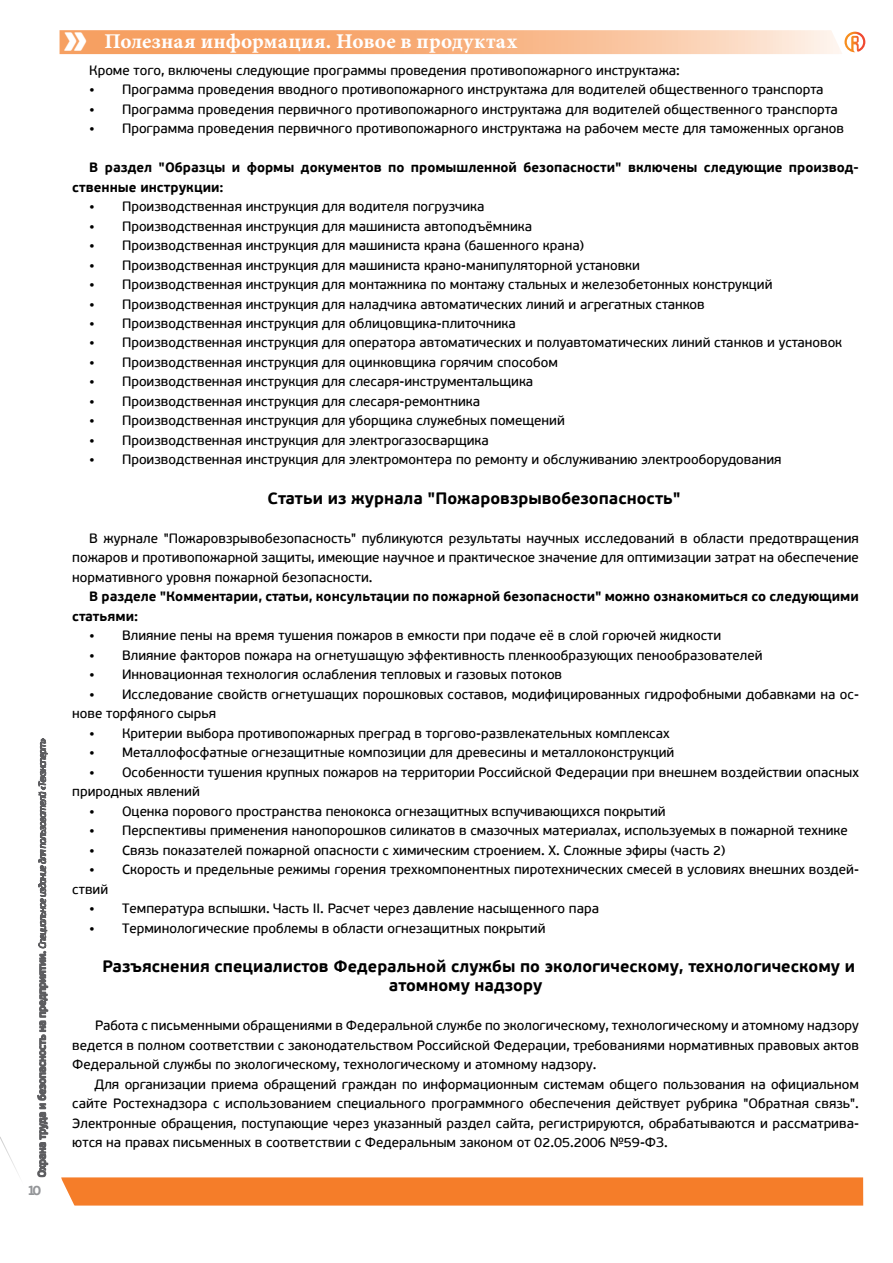
<style>
.page{position:relative;width:893px;height:1263px;background:#fff}
.page>*{position:absolute;margin:0;border:0;box-sizing:border-box;transform-origin:0 0}
.t1{font:21px "Minion Pro Bold Capt";letter-spacing:.01em;color:#fff}
.t2{font:700 16.5px/19.5px "PF Beau Sans Pro";color:#000}
.t3{font:13.5px/19.5px "PF Beau Sans Pro Bbook";color:#000;text-align:justify}
.t4{font:700 13.5px/19.5px "PF Beau Sans Pro";color:#000}
.t5{font:700 13.5px "PF Beau Sans Pro";color:#939598}
.s1{font-family:"PF Beau Sans Pro";font-weight:900;font-size:40.5px}
</style>
<div class="page">
<div style="left:61px;top:1177px;width:802px;height:28px;background:#f57d29"></div>
<svg style="left:0;top:738px;width:80px;height:468px"></svg>
<svg style="left:60px;top:30px;width:805px;height:24px;background:#f8b98c"></svg>
<p class="t5" style="left:27px;top:1182px;width:16px">10</p>
<h1 class="t1" style="left:63px;top:26px;width:456px"><span class="s1">»</span> Полезная информация. Новое в продуктах</h1>
<p class="t3" style="left:89px;top:60px;width:592px">Кроме того, включены следующие программы проведения противопожарного инструктажа:</p>
<p class="t3" style="left:89px;top:80px;width:736px">• Программа проведения вводного противопожарного инструктажа для водителей общественного транспорта</p>
<p class="t3" style="left:89px;top:99px;width:750px">• Программа проведения первичного противопожарного инструктажа для водителей общественного транспорта</p>
<p class="t3" style="left:89px;top:119px;width:756px">• Программа проведения первичного противопожарного инструктажа на рабочем месте для таможенных органов</p>
<p class="t4" style="left:72px;top:158px;width:788px;text-indent:17px">В раздел "Образцы и формы документов по промышленной безопасности" включены следующие производ&shy;ственные инструкции:</p>
<p class="t3" style="left:89px;top:197px;width:397px">• Производственная инструкция для водителя погрузчика</p>
<p class="t3" style="left:89px;top:216px;width:444px">• Производственная инструкция для машиниста автоподъёмника</p>
<p class="t3" style="left:89px;top:236px;width:496px">• Производственная инструкция для машиниста крана (башенного крана)</p>
<p class="t3" style="left:89px;top:255px;width:552px">• Производственная инструкция для машиниста крано-манипуляторной установки</p>
<p class="t3" style="left:89px;top:275px;width:685px">• Производственная инструкция для монтажника по монтажу стальных и железобетонных конструкций</p>
<p class="t3" style="left:89px;top:294px;width:617px">• Производственная инструкция для наладчика автоматических линий и агрегатных станков</p>
<p class="t3" style="left:89px;top:314px;width:428px">• Производственная инструкция для облицовщика-плиточника</p>
<p class="t3" style="left:89px;top:333px;width:754px">• Производственная инструкция для оператора автоматических и полуавтоматических линий станков и установок</p>
<p class="t3" style="left:89px;top:353px;width:470px">• Производственная инструкция для оцинковщика горячим способом</p>
<p class="t3" style="left:89px;top:372px;width:445px">• Производственная инструкция для слесаря-инструментальщика</p>
<p class="t3" style="left:89px;top:392px;width:392px">• Производственная инструкция для слесаря-ремонтника</p>
<p class="t3" style="left:89px;top:411px;width:477px">• Производственная инструкция для уборщика служебных помещений</p>
<p class="t3" style="left:89px;top:431px;width:401px">• Производственная инструкция для электрогазосварщика</p>
<p class="t3" style="left:89px;top:450px;width:694px">• Производственная инструкция для электромонтера по ремонту и обслуживанию электрооборудования</p>
<p class="t2" style="left:268px;top:488px;width:415px">Статьи из журнала "Пожаровзрывобезопасность"</p>
<p class="t3" style="left:72px;top:528px;width:788px;text-indent:17px">В журнале "Пожаровзрывобезопасность" публикуются результаты научных исследований в области предотвращения пожаров и противопожарной защиты, имеющие научное и практическое значение для оптимизации затрат на обеспечение нормативного уровня пожарной безопасности.</p>
<p class="t4" style="left:72px;top:587px;width:788px;text-indent:17px">В разделе "Комментарии, статьи, консультации по пожарной безопасности" можно ознакомиться со следующими статьями:</p>
<p class="t3" style="left:89px;top:626px;width:634px">• Влияние пены на время тушения пожаров в емкости при подаче её в слой горючей жидкости</p>
<p class="t3" style="left:89px;top:645px;width:675px">• Влияние факторов пожара на огнетушащую эффективность пленкообразующих пенообразователей</p>
<p class="t3" style="left:89px;top:665px;width:474px">• Инновационная технология ослабления тепловых и газовых потоков</p>
<p class="t3" style="left:72px;top:684px;width:788px;text-indent:17px">• Исследование свойств огнетушащих порошковых составов, модифицированных гидрофобными добавками на ос&shy;нове торфяного сырья</p>
<p class="t3" style="left:89px;top:723px;width:582px">• Критерии выбора противопожарных преград в торгово-развлекательных комплексах</p>
<p class="t3" style="left:89px;top:743px;width:587px">• Металлофосфатные огнезащитные композиции для древесины и металлоконструкций</p>
<p class="t3" style="left:72px;top:762px;width:788px;text-indent:17px">• Особенности тушения крупных пожаров на территории Российской Федерации при внешнем воздействии опасных природных явлений</p>
<p class="t3" style="left:89px;top:801px;width:578px">• Оценка порового пространства пенококса огнезащитных вспучивающихся покрытий</p>
<p class="t3" style="left:89px;top:821px;width:760px">• Перспективы применения нанопорошков силикатов в смазочных материалах, используемых в пожарной технике</p>
<p class="t3" style="left:89px;top:840px;width:637px">• Связь показателей пожарной опасности с химическим строением. Х. Сложные эфиры (часть 2)</p>
<p class="t3" style="left:72px;top:860px;width:788px;text-indent:17px">• Скорость и предельные режимы горения трехкомпонентных пиротехнических смесей в условиях внешних воздей&shy;ствий</p>
<p class="t3" style="left:89px;top:899px;width:511px">• Температура вспышки. Часть II. Расчет через давление насыщенного пара</p>
<p class="t3" style="left:89px;top:918px;width:458px">• Терминологические проблемы в области огнезащитных покрытий</p>
<p class="t2" style="left:389px;top:956px;width:468px;text-indent:-286px">Разъяснения специалистов Федеральной службы по экологическому, технологическому и атомному надзору</p>
<p class="t3" style="left:72px;top:1016px;width:788px;text-indent:23px">Работа с письменными обращениями в Федеральной службе по экологическому, технологическому и атомному надзору ведется в полном соответствии с законодательством Российской Федерации, требованиями нормативных правовых актов Федеральной службы по экологическому, технологическому и атомному надзору.</p>
<p class="t3" style="left:72px;top:1074px;width:788px;text-indent:22px">Для организации приема обращений граждан по информационным системам общего пользования на официальном сайте Ростехнадзора с использованием специального программного обеспечения действует рубрика "Обратная связь".<br>Электронные обращения, поступающие через указанный раздел сайта, регистрируются, обрабатываются и рассматрива&shy;ются на правах письменных в соответствии с Федеральным законом от 02.05.2006 №59-ФЗ.</p>
</div>
